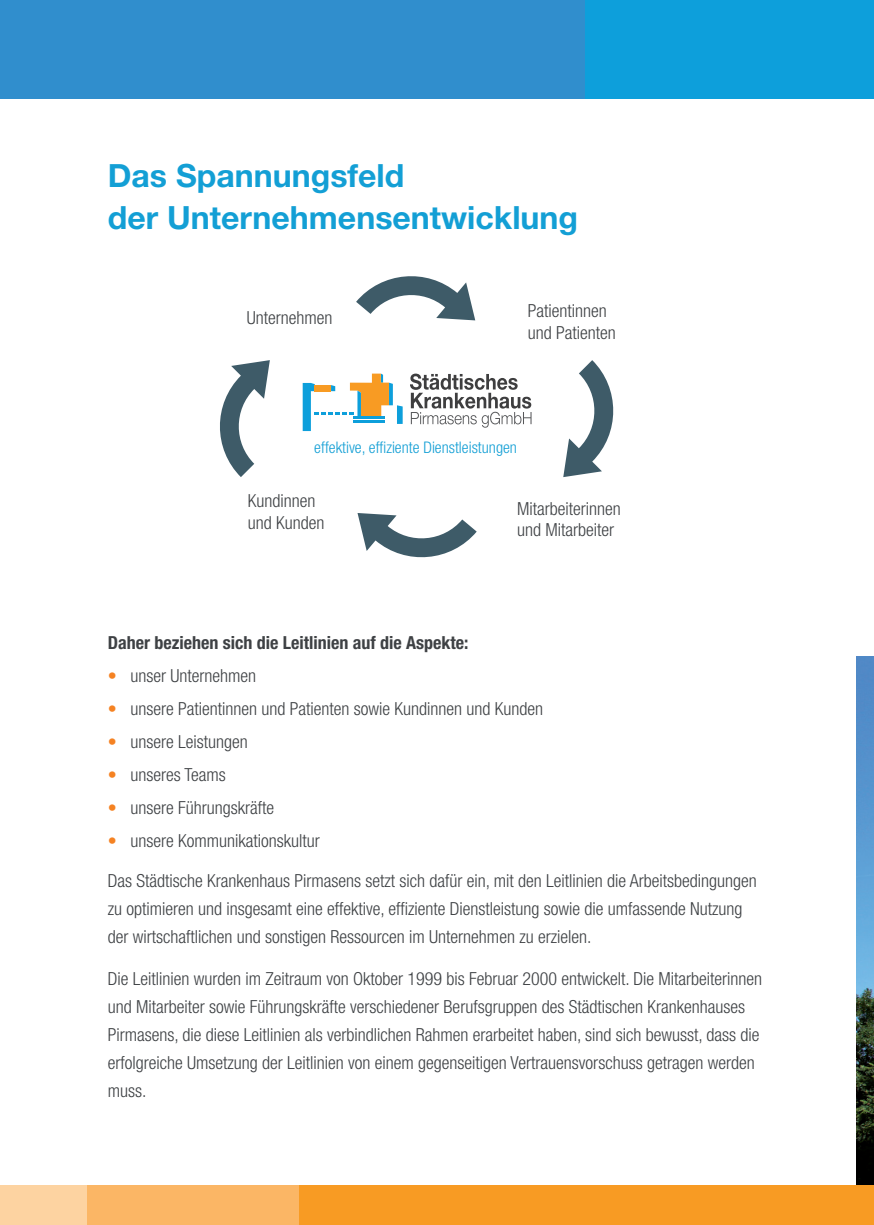
<style>
.page{position:relative;width:874px;height:1225px;background:#fff}
.page>*{position:absolute;margin:0;border:0;box-sizing:border-box;transform-origin:0 0}
.t1{font:700 32px/42px "Helvetica Neue LT Std";color:#139fd5}
.t2{font:300 condensed 18px/28px "Helvetica Neue LT Std";color:#3e4144}
.t3{font:700 condensed 18px "Helvetica Neue LT Std";color:#3e4144}
.t4{font:300 condensed 16px "Helvetica Neue LT Std";color:#139fd5}
.s1{font-weight:700;font-stretch:normal;color:#f58222}
</style>
<div class="page">
<div style="left:582px;top:0;width:291px;height:98px;background:#0d9fdb"></div>
<div style="left:0;top:0;width:583px;height:98px;background:#308ecd"></div>
<img style="left:856px;top:656px;width:17px;height:529px">
<div style="left:87px;top:1185px;width:213px;height:40px;background:#fbb665"></div>
<div style="left:0;top:1185px;width:87px;height:40px;background:#fdd3a1"></div>
<div style="left:299px;top:1185px;width:574px;height:40px;background:#f89b23"></div>
<svg style="left:220px;top:360px;width:50px;height:117px"></svg>
<svg style="left:356px;top:276px;width:119px;height:44px"></svg>
<svg style="left:563px;top:360px;width:51px;height:117px"></svg>
<svg style="left:357px;top:513px;width:119px;height:45px"></svg>
<svg style="left:302px;top:373px;width:100px;height:58px"></svg>
<svg style="left:410px;top:373px;width:121px;height:55px"></svg>
<h1 class="t1" style="left:108px;top:154px;width:471px">Das Spannungsfeld<br>der Unternehmensentwicklung</h1>
<p class="t2" style="left:247px;top:303px;width:87px">Unternehmen</p>
<p class="t2" style="left:527px;top:300px;width:89px;line-height:21.6px">Patientinnen und Patienten</p>
<p class="t4" style="left:314px;top:438px;width:204px">effektive, effiziente Dienstleistungen</p>
<p class="t2" style="left:247px;top:490px;width:78px;line-height:21.6px">Kundinnen und Kunden</p>
<p class="t2" style="left:517px;top:497px;width:105px;line-height:21.6px">Mitarbeiterinnen und Mitarbeiter</p>
<p class="t3" style="left:108px;top:632px;width:362px">Daher beziehen sich die Leitlinien auf die Aspekte:</p>
<p class="t2" style="left:108px;top:661px;width:150px"><span class="s1">•</span> unser Unternehmen</p>
<p class="t2" style="left:108px;top:694px;width:436px"><span class="s1">•</span> unsere Patientinnen und Patienten sowie Kundinnen und Kunden</p>
<p class="t2" style="left:108px;top:727px;width:141px"><span class="s1">•</span> unsere Leistungen</p>
<p class="t2" style="left:108px;top:760px;width:120px"><span class="s1">•</span> unseres Teams</p>
<p class="t2" style="left:108px;top:793px;width:168px"><span class="s1">•</span> unsere Führungskräfte</p>
<p class="t2" style="left:108px;top:826px;width:213px"><span class="s1">•</span> unsere Kommunikationskultur</p>
<p class="t2" style="left:108px;top:867px;width:650px">Das Städtische Krankenhaus Pirmasens setzt sich dafür ein, mit den Leitlinien die Arbeitsbedingungen zu optimieren und insgesamt eine effektive, effiziente Dienstleistung sowie die umfassende Nutzung der wirtschaftlichen und sonstigen Ressourcen im Unternehmen zu erzielen.</p>
<p class="t2" style="left:108px;top:965px;width:655px">Die Leitlinien wurden im Zeitraum von Oktober 1999 bis Februar 2000 entwickelt. Die Mitarbeiterinnen und Mitarbeiter sowie Führungskräfte verschiedener Berufsgruppen des Städtischen Krankenhauses Pirmasens, die diese Leitlinien als verbindlichen Rahmen erarbeitet haben, sind sich bewusst, dass die erfolgreiche Umsetzung der Leitlinien von einem gegenseitigen Vertrauensvorschuss getragen werden muss.</p>
</div>
